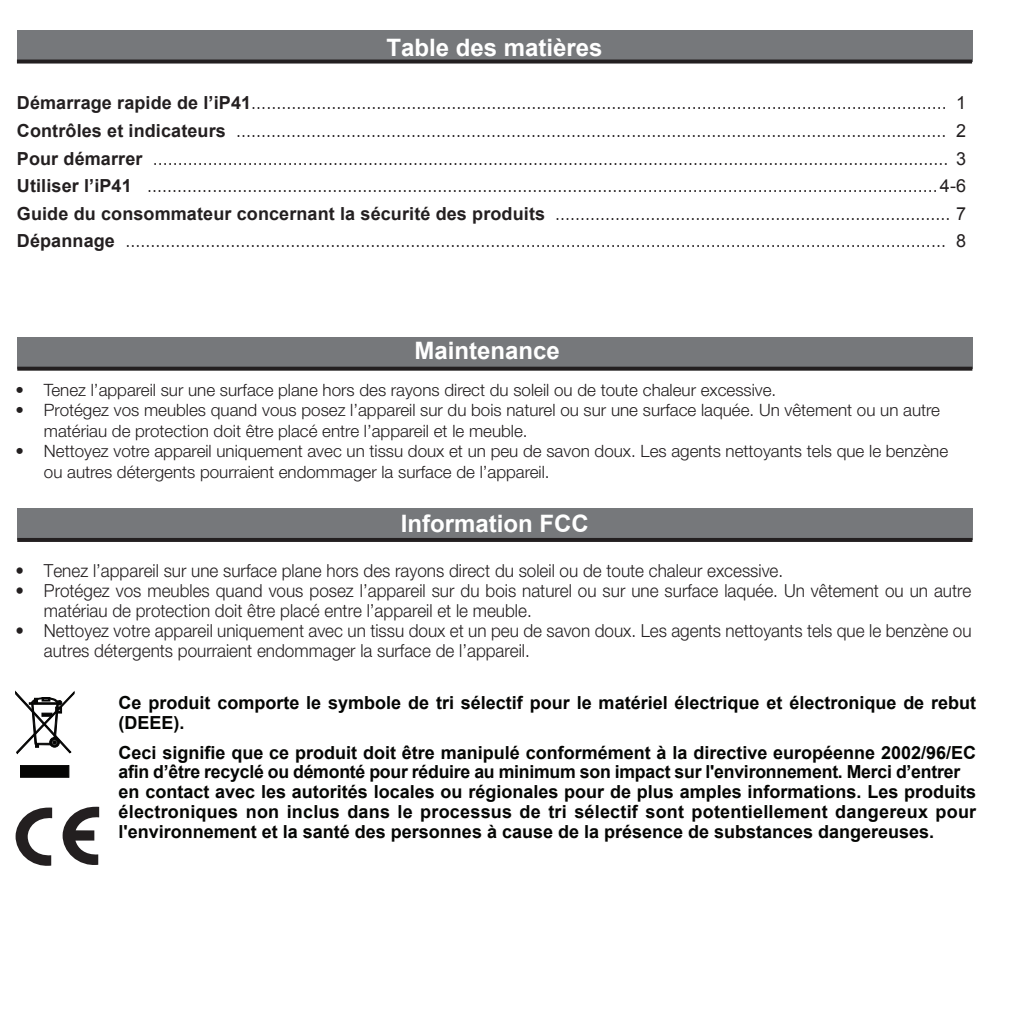
<style>
.page{position:relative;width:1010px;height:1018px;background:#fff}
.page>*{position:absolute;margin:0;border:0;box-sizing:border-box;transform-origin:0 0}
.t1{font:700 24px "Arial";color:#fff}
.t2{font:300 18px/27.6px "Helvetica Neue";color:#231f20;text-align:justify}
.t3{font:700 18px/19.8px "Arial";color:#040503}
.t4{font:300 18px/19.8px "Helvetica Neue";color:#231f20;scale:.95 1}
.t5{font:300 17px/20.4px "Helvetica Neue";color:#231f20}
.s1{font-family:"Arial";font-weight:700}
.s2{font-family:"Arial";font-weight:400}
</style>
<div class="page">
<div style="left:17px;top:30px;width:955px;height:32px;background:#76787b"></div>
<svg style="left:17px;top:60px;width:955px;height:4px;background:#3c3839"></svg>
<div style="left:17px;top:337px;width:955px;height:32px;background:#76787b"></div>
<div style="left:17px;top:509px;width:955px;height:31px;background:#76787b"></div>
<hr style="left:17px;top:538px;width:955px;height:4px;background:#231f20">
<svg style="left:17px;top:367px;width:955px;height:4px;background:#343131"></svg>
<svg style="left:15px;top:807px;width:37px;height:59px"></svg>
<svg style="left:62px;top:806px;width:37px;height:59px"></svg>
<div style="left:20px;top:765px;width:49px;height:12px;background:#050504"></div>
<svg style="left:15px;top:691px;width:59px;height:63px"></svg>
<h1 class="t1" style="left:386px;top:34px;width:218px">Table des matières</h1>
<p class="t2" style="left:17px;top:89px;width:951px"><span class="s1">Démarrage rapide de l’iP41</span>........................................................................................................................................... <span class="s2">1<br></span><span class="s1">Contrôles et indicateurs</span> .............................................................................................................................................. <span class="s2">2<br></span><span class="s1">Pour démarrer</span> ............................................................................................................................................................... <span class="s2">3<br></span><span class="s1">Utiliser l’iP41</span> .............................................................................................................................................................. <span class="s2">4-6<br></span><span class="s1">Guide du consommateur concernant la sécurité des produits</span> ............................................................................... <span class="s2">7<br></span><span class="s1">Dépannage</span> .................................................................................................................................................................... <span class="s2">8</span></p>
<h1 class="t1" style="left:414px;top:337px;width:147px">Maintenance</h1>
<p class="t5" style="left:16px;top:379px;width:762px">• Tenez l’appareil sur une surface plane hors des rayons direct du soleil ou de toute chaleur excessive.</p>
<p class="t5" style="left:44px;top:400px;width:898px;text-indent:-28px">• Protégez vos meubles quand vous posez l’appareil sur du bois naturel ou sur une surface laquée. Un vêtement ou un autre matériau de protection doit être placé entre l’appareil et le meuble.</p>
<p class="t5" style="left:44px;top:441px;width:906px;text-indent:-28px">• Nettoyez votre appareil uniquement avec un tissu doux et un peu de savon doux. Les agents nettoyants tels que le benzène ou autres détergents pourraient endommager la surface de l’appareil.</p>
<h1 class="t1" style="left:401px;top:511px;width:189px">Information FCC</h1>
<p class="t4" style="left:16px;top:561px;width:810px">• Tenez l’appareil sur une surface plane hors des rayons direct du soleil ou de toute chaleur excessive.</p>
<p class="t4" style="left:44px;top:580px;width:978px;text-indent:-28px">• Protégez vos meubles quand vous posez l’appareil sur du bois naturel ou sur une surface laquée. Un vêtement ou un autre matériau de protection doit être placé entre l’appareil et le meuble.</p>
<p class="t4" style="left:44px;top:620px;width:978px;text-indent:-28px">• Nettoyez votre appareil uniquement avec un tissu doux et un peu de savon doux. Les agents nettoyants tels que le benzène ou autres détergents pourraient endommager la surface de l’appareil.</p>
<p class="t3" style="left:119px;top:693px;width:859px">Ce produit comporte le symbole de tri sélectif pour le matériel électrique et électronique de rebut (DEEE).</p>
<p class="t3" style="left:119px;top:742px;width:859px">Ceci signifie que ce produit doit être manipulé conformément à la directive européenne 2002/96/EC afin d’être recyclé ou démonté pour réduire au minimum son impact sur l'environnement. Merci d’entrer en contact avec les autorités locales ou régionales pour de plus amples informations. Les produits électroniques non inclus dans le processus de tri sélectif sont potentiellement dangereux pour l'environnement et la santé des personnes à cause de la présence de substances dangereuses.</p>
</div>
